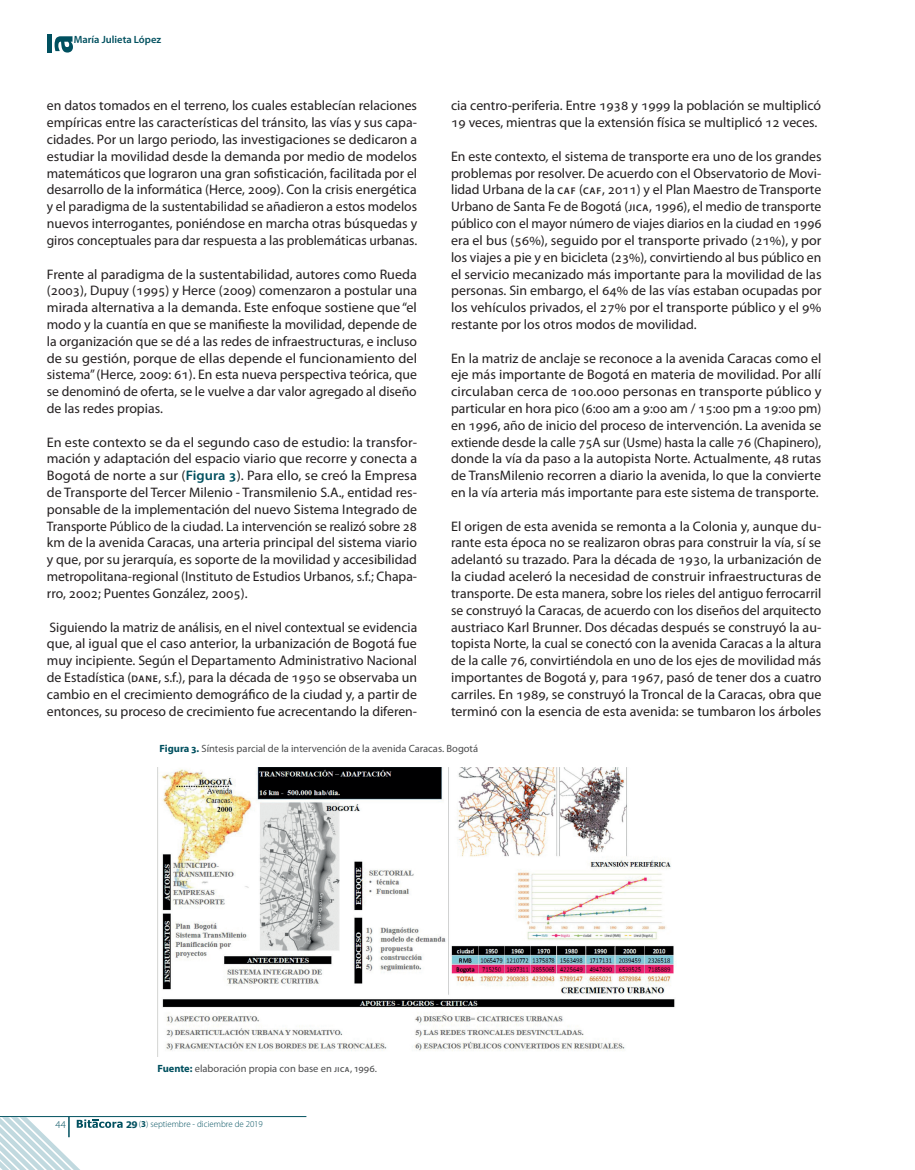
<style>
.page{position:relative;width:915px;height:1170px;background:#fff}
.page>*{position:absolute;margin:0;border:0;box-sizing:border-box;transform-origin:0 0}
.t1{font:13.8px/16.8px "Myriad Pro";color:#231f20;text-align:justify}
.t2{font:10.5px "Myriad Pro";color:#4b4c4d}
.t3{font:600 10.5px "Myriad Pro";color:#00505f}
.t4{font:300 10.5px "Myriad Pro";color:#00505f}
.t5{font:300 9px "Myriad Pro";color:#00505f}
.s1{font-style:italic}
.s2{font-weight:600;font-size:9.6px}
.s3{font-weight:700;color:#00505f}
.s4{font-weight:600;color:#00505f}
.s5{font-weight:600;font-size:7.35px}
.s6{font-family:"Verdana";font-weight:700}
.s7{font-weight:700}
</style>
<div class="page">
<hr style="left:0;top:1116px;width:306px;height:1px;background:#00505f">
<svg style="left:0;top:1117px;width:122px;height:52px"></svg>
<div style="left:47px;top:34px;width:5px;height:19px;background:#00505f"></div>
<svg style="left:55px;top:36px;width:18px;height:17px"></svg>
<img style="left:158px;top:767px;width:517px;height:284px">
<p class="t3" style="left:74px;top:33px;width:89px">María Julieta López</p>
<p class="t1" style="left:451px;top:97px;width:371px">cia centro-periferia. Entre 1938 y 1999 la población se multiplicó<br>19 veces, mientras que la extensión física se multiplicó 12 veces.</p>
<p class="t1" style="left:451px;top:148px;width:372px">En este contexto<span class="s1">,</span> el sistema de transporte era uno de los grandes problemas por resolver. De acuerdo con el Observatorio de Movi&shy;lidad Urbana de la <span class="s2">CAF</span> (<span class="s2">CAF</span>, 2011) y el Plan Maestro de Transporte Urbano de Santa Fe de Bogotá (<span class="s2">JICA</span>, 1996), el medio de transporte público con el mayor número de viajes diarios en la ciudad en 1996 era el bus (56%), seguido por el transporte privado (21%), y por los viajes a pie y en bicicleta (23%), convirtiendo al bus público en el servicio mecanizado más importante para la movilidad de las personas. Sin embargo, el 64% de las vías estaban ocupadas por los vehículos privados, el 27% por el transporte público y el 9% restante por los otros modos de movilidad.</p>
<p class="t1" style="left:451px;top:349px;width:372px">En la matriz de anclaje se reconoce a la avenida Caracas como el eje más importante de Bogotá en materia de movilidad. Por allí circulaban cerca de 100.000 personas en transporte público y particular en hora pico (6:00 am a 9:00 am / 15:00 pm a 19:00 pm) en 1996, año de inicio del proceso de intervención. La avenida se extiende desde la calle 75A sur (Usme) hasta la calle 76 (Chapinero), donde la vía da paso a la autopista Norte. Actualmente, 48 rutas de TransMilenio recorren a diario la avenida, lo que la convierte en la vía arteria más importante para este sistema de transporte.</p>
<p class="t1" style="left:451px;top:517px;width:372px">El origen de esta avenida se remonta a la Colonia y, aunque du&shy;rante esta época no se realizaron obras para construir la vía, sí se adelantó su trazado. Para la década de 1930, la urbanización de la ciudad aceleró la necesidad de construir infraestructuras de transporte. De esta manera, sobre los rieles del antiguo ferrocarril se construyó la Caracas, de acuerdo con los diseños del arquitecto austriaco Karl Brunner. Dos décadas después se construyó la au&shy;topista Norte, la cual se conectó con la avenida Caracas a la altura de la calle 76, convirtiéndola en uno de los ejes de movilidad más importantes de Bogotá y, para 1967, pasó de tener dos a cuatro carriles. En 1989, se construyó la Troncal de la Caracas, obra que terminó con la esencia de esta avenida: se tumbaron los árboles</p>
<p class="t2" style="left:159px;top:742px;width:320px"><span class="s3">Figura 3.</span> Síntesis parcial de la intervención de la avenida Caracas. Bogotá</p>
<p class="t1" style="left:47px;top:97px;width:372px">en datos tomados en el terreno, los cuales establecían relaciones empíricas entre las características del tránsito, las vías y sus capa&shy;cidades. Por un largo periodo, las investigaciones se dedicaron a estudiar la movilidad desde la demanda por medio de modelos matemáticos que lograron una gran sofisticación, facilitada por el desarrollo de la informática (Herce, 2009). Con la crisis energética y el paradigma de la sustentabilidad se añadieron a estos modelos nuevos interrogantes, poniéndose en marcha otras búsquedas y giros conceptuales para dar respuesta a las problemáticas urbanas.</p>
<p class="t1" style="left:47px;top:265px;width:372px">Frente al paradigma de la sustentabilidad, autores como Rueda (2003), Dupuy (1995) y Herce (2009) comenzaron a postular una mirada alternativa a la demanda. Este enfoque sostiene que “el modo y la cuantía en que se manifieste la movilidad, depende de la organización que se dé a las redes de infraestructuras, e incluso de su gestión, porque de ellas depende el funcionamiento del sistema” (Herce, 2009: 61). En esta nueva perspectiva teórica, que se denominó de oferta, se le vuelve a dar valor agregado al diseño de las redes propias.</p>
<p class="t1" style="left:47px;top:433px;width:372px">En este contexto se da el segundo caso de estudio: la transfor&shy;mación y adaptación del espacio viario que recorre y conecta a Bogotá de norte a sur (<span class="s4">Figura 3</span>). Para ello, se creó la Empresa de Transporte del Tercer Milenio - Transmilenio S.A., entidad res&shy;ponsable de la implementación del nuevo Sistema Integrado de Transporte Público de la ciudad. La intervención se realizó sobre 28 km de la avenida Caracas, una arteria principal del sistema viario y que, por su jerarquía, es soporte de la movilidad y accesibilidad metropolitana-regional (Instituto de Estudios Urbanos, s.f.; Chapa&shy;rro, 2002; Puentes González, 2005).</p>
<p class="t1" style="left:47px;top:618px;width:372px">Siguiendo la matriz de análisis, en el nivel contextual se evidencia que, al igual que el caso anterior, la urbanización de Bogotá fue muy incipiente. Según el Departamento Administrativo Nacional de Estadística (<span class="s2">DANE</span>, s.f.), para la década de 1950 se observaba un cambio en el crecimiento demográfico de la ciudad y, a partir de entonces, su proceso de crecimiento fue acrecentando la diferen-</p>
<p class="t2" style="left:157px;top:1061px;width:221px"><span class="s3">Fuente:</span> elaboración propia con base en <span class="s5">JICA</span>, 1996.</p>
<p class="t4" style="left:55px;top:1118px;width:12px">44</p>
<p class="t5" style="left:126px;top:1118px;width:138px"><span class="s6">29</span>(<span class="s7">3</span>) septiembre - diciembre de 2019</p>
</div>
